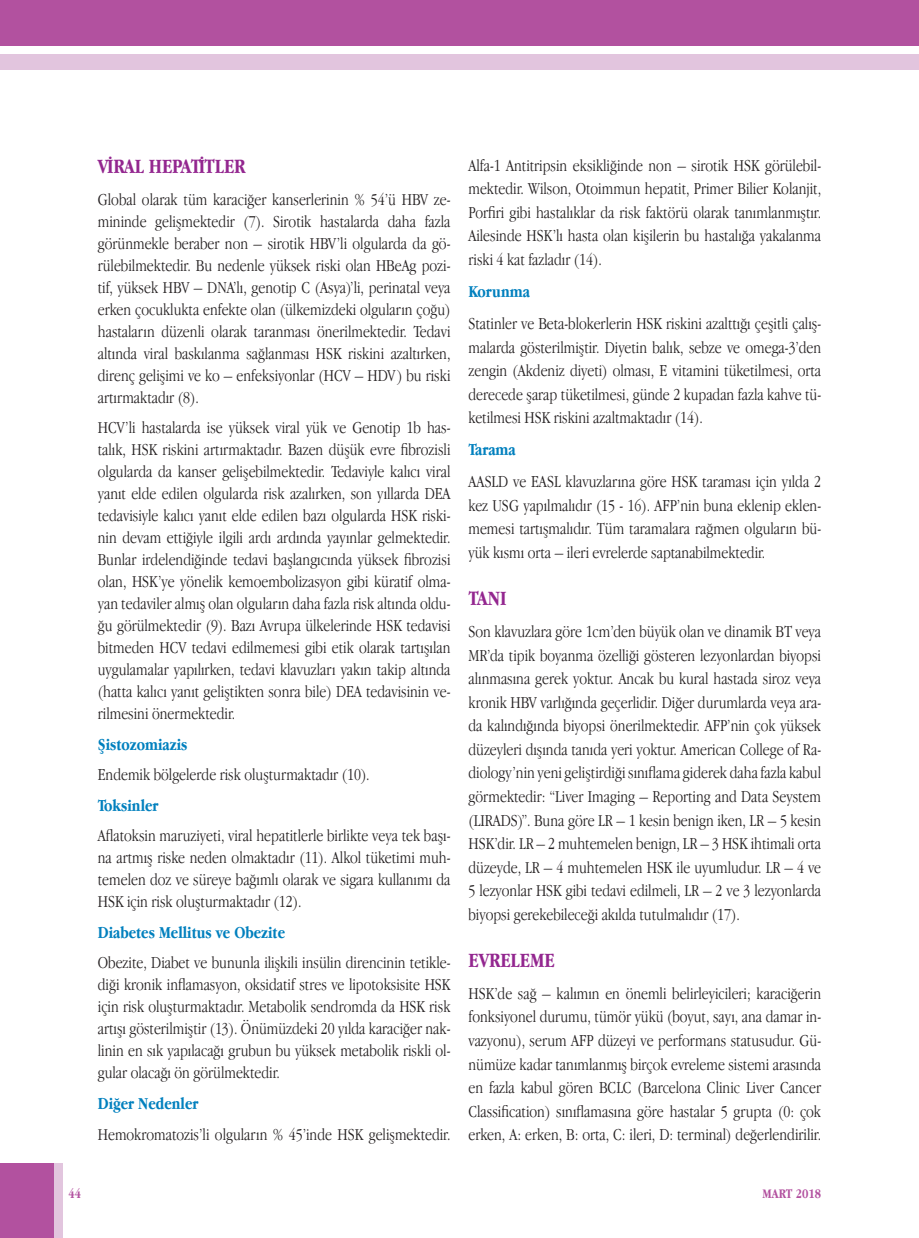
<style>
.page{position:relative;width:919px;height:1238px;background:#fff}
.page>*{position:absolute;margin:0;border:0;box-sizing:border-box;transform-origin:0 0}
.t1{font:700 21px "Apple Garamond";color:#93268f}
.t2{font:300 17.25px/22px "Apple Garamond";color:#231f20;text-align:justify}
.t3{font:700 17.25px "Apple Garamond";color:#0080be}
.t4{font:700 13.5px "Apple Garamond";color:#b2519f}
</style>
<div class="page">
<div style="left:0;top:1163px;width:54px;height:74px;background:#b2519f"></div>
<div style="left:54px;top:1163px;width:8px;height:74px;background:#e2c5de"></div>
<div style="left:0;top:54px;width:918px;height:15px;background:#e2c5de"></div>
<div style="left:0;top:0;width:918px;height:45px;background:#b2519f"></div>
<p class="t1" style="left:98px;top:155px;width:149px">VİRAL HEPATİTLER</p>
<p class="t2" style="left:98px;top:188px;width:354px">Global olarak tüm karaciğer kanserlerinin % 54’ü HBV ze&shy;mininde gelişmektedir (7). Sirotik hastalarda daha fazla görünmekle beraber non – sirotik HBV’li olgularda da gö&shy;rülebilmektedir. Bu nedenle yüksek riski olan HBeAg pozi&shy;tif, yüksek HBV – DNA’lı, genotip C (Asya)’li, perinatal veya erken çocuklukta enfekte olan (ülkemizdeki olguların çoğu) hastaların düzenli olarak taranması önerilmektedir. Tedavi altında viral baskılanma sağlanması HSK riskini azaltırken, direnç gelişimi ve ko – enfeksiyonlar (HCV – HDV) bu riski artırmaktadır (8).</p>
<p class="t2" style="left:98px;top:416px;width:354px">HCV’li hastalarda ise yüksek viral yük ve Genotip 1b has&shy;talık, HSK riskini artırmaktadır. Bazen düşük evre fibrozisli olgularda da kanser gelişebilmektedir. Tedaviyle kalıcı viral yanıt elde edilen olgularda risk azalırken, son yıllarda DEA tedavisiyle kalıcı yanıt elde edilen bazı olgularda HSK riski&shy;nin devam ettiğiyle ilgili ardı ardında yayınlar gelmektedir.<br>Bunlar irdelendiğinde tedavi başlangıcında yüksek fibrozisi olan, HSK’ye yönelik kemoembolizasyon gibi küratif olma&shy;yan tedaviler almış olan olguların daha fazla risk altında oldu&shy;ğu görülmektedir (9). Bazı Avrupa ülkelerinde HSK tedavisi bitmeden HCV tedavi edilmemesi gibi etik olarak tartışılan uygulamalar yapılırken, tedavi klavuzları yakın takip altında (hatta kalıcı yanıt geliştikten sonra bile) DEA tedavisinin ve&shy;rilmesini önermektedir.</p>
<p class="t3" style="left:98px;top:734px;width:91px">Şistozomiazis</p>
<p class="t2" style="left:98px;top:763px;width:273px">Endemik bölgelerde risk oluşturmaktadır (10).</p>
<p class="t3" style="left:98px;top:795px;width:62px">Toksinler</p>
<p class="t2" style="left:98px;top:824px;width:354px">Aflatoksin maruziyeti, viral hepatitlerle birlikte veya tek başı&shy;na artmış riske neden olmaktadır (11). Alkol tüketimi muh&shy;temelen doz ve süreye bağımlı olarak ve sigara kullanımı da HSK için risk oluşturmaktadır (12).</p>
<p class="t3" style="left:98px;top:922px;width:189px">Diabetes Mellitus ve Obezite</p>
<p class="t2" style="left:98px;top:951px;width:354px">Obezite, Diabet ve bununla ilişkili insülin direncinin tetikle&shy;diği kronik inflamasyon, oksidatif stres ve lipotoksisite HSK için risk oluşturmaktadır. Metabolik sendromda da HSK risk artışı gösterilmiştir (13). Önümüzdeki 20 yılda karaciğer nak&shy;linin en sık yapılacağı grubun bu yüksek metabolik riskli ol&shy;gular olacağı ön görülmektedir.</p>
<p class="t3" style="left:98px;top:1093px;width:102px">Diğer Nedenler</p>
<p class="t2" style="left:98px;top:1123px;width:354px">Hemokromatozis’li olguların % 45’inde HSK gelişmektedir.</p>
<p class="t2" style="left:468px;top:153px;width:354px;line-height:23.5px">Alfa-1 Antitripsin eksikliğinde non – sirotik HSK görülebil&shy;mektedir. Wilson, Otoimmun hepatit, Primer Bilier Kolanjit, Porfiri gibi hastalıklar da risk faktörü olarak tanımlanmıştır.<br>Ailesinde HSK’lı hasta olan kişilerin bu hastalığa yakalanma riski 4 kat fazladır (14).</p>
<p class="t3" style="left:468px;top:282px;width:63px">Korunma</p>
<p class="t2" style="left:468px;top:311px;width:354px;line-height:23.5px">Statinler ve Beta-blokerlerin HSK riskini azalttığı çeşitli çalış&shy;malarda gösterilmiştir. Diyetin balık, sebze ve omega-3’den zengin (Akdeniz diyeti) olması, E vitamini tüketilmesi, orta derecede şarap tüketilmesi, günde 2 kupadan fazla kahve tü&shy;ketilmesi HSK riskini azaltmaktadır (14).</p>
<p class="t3" style="left:468px;top:440px;width:49px">Tarama</p>
<p class="t2" style="left:468px;top:470px;width:354px;line-height:23.5px">AASLD ve EASL klavuzlarına göre HSK taraması için yılda 2 kez USG yapılmalıdır (15 - 16). AFP’nin buna eklenip eklen&shy;memesi tartışmalıdır. Tüm taramalara rağmen olguların bü&shy;yük kısmı orta – ileri evrelerde saptanabilmektedir.</p>
<p class="t1" style="left:468px;top:586px;width:40px">TANI</p>
<p class="t2" style="left:468px;top:619px;width:354px;line-height:23.5px">Son klavuzlara göre 1cm’den büyük olan ve dinamik BT veya MR’da tipik boyanma özelliği gösteren lezyonlardan biyopsi alınmasına gerek yoktur. Ancak bu kural hastada siroz veya kronik HBV varlığında geçerlidir. Diğer durumlarda veya ara&shy;da kalındığında biyopsi önerilmektedir. AFP’nin çok yüksek düzeyleri dışında tanıda yeri yoktur. American College of Ra&shy;diology’nin yeni geliştirdiği sınıflama giderek daha fazla kabul görmektedir: “Liver Imaging – Reporting and Data Seystem (LIRADS)”. Buna göre LR – 1 kesin benign iken, LR – 5 kesin HSK’dir. LR – 2 muhtemelen benign, LR – 3 HSK ihtimali orta düzeyde, LR – 4 muhtemelen HSK ile uyumludur. LR – 4 ve 5 lezyonlar HSK gibi tedavi edilmeli, LR – 2 ve 3 lezyonlarda biyopsi gerekebileceği akılda tutulmalıdır (17).</p>
<p class="t1" style="left:468px;top:948px;width:88px">EVRELEME</p>
<p class="t2" style="left:468px;top:981px;width:354px;line-height:23.5px">HSK’de sağ – kalımın en önemli belirleyicileri; karaciğerin fonksiyonel durumu, tümör yükü (boyut, sayı, ana damar in&shy;vazyonu), serum AFP düzeyi ve performans statusudur. Gü&shy;nümüze kadar tanımlanmış birçok evreleme sistemi arasında en fazla kabul gören BCLC (Barcelona Clinic Liver Cancer Classification) sınıflamasına göre hastalar 5 grupta (0: çok erken, A: erken, B: orta, C: ileri, D: terminal) değerlendirilir.</p>
<p class="t4" style="left:68px;top:1186px;width:14px">44</p>
<p class="t4" style="left:762px;top:1186px;width:60px">MART 2018</p>
</div>
